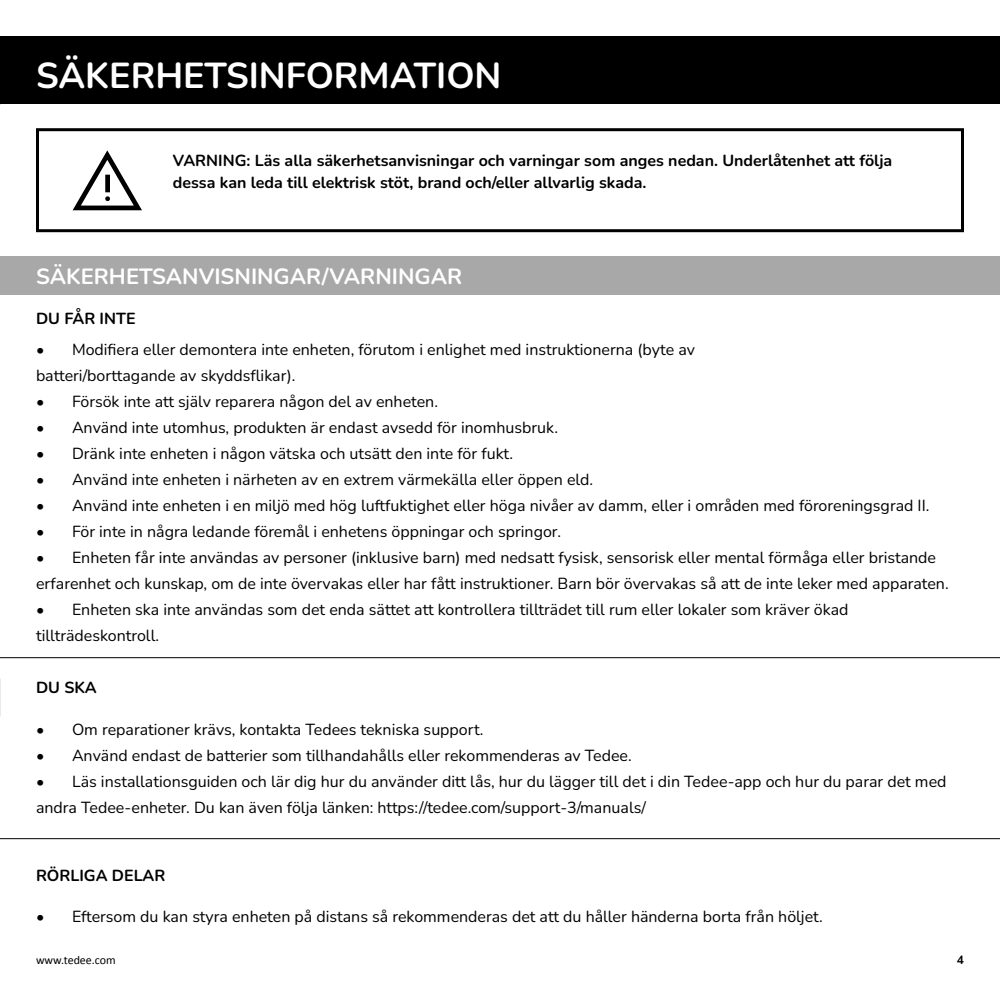
<style>
.page{position:relative;width:1000px;height:1000px;background:#fff}
.page>*{position:absolute;margin:0;border:0;box-sizing:border-box;transform-origin:0 0}
.t1{font:700 36px "Nunito";color:#fff}
.t2{font:700 22px "Nunito";color:#fff}
.t3{font:16px/26px "Nunito";color:#000}
.t4{font:700 16px/22px "Nunito";color:#000}
.t5{font:12px "Calibri";color:#000}
.t6{font:700 12px "Nunito";color:#000}
</style>
<div class="page">
<div style="left:36px;top:128px;width:928px;height:104px;border:3px solid #000"></div>
<svg style="left:73px;top:150px;width:69px;height:60px"></svg>
<div style="left:0;top:36px;width:1000px;height:68px;background:#000"></div>
<div style="left:0;top:256px;width:1000px;height:39px;background:#a8a8a8"></div>
<hr style="left:0;top:657px;width:1000px;height:1px;background:#000">
<hr style="left:0;top:838px;width:1000px;height:1px;background:#000">
<p class="t1" style="left:36px;top:51px;width:467px">SÄKERHETSINFORMATION</p>
<p class="t4" style="left:173px;top:149px;width:721px">VARNING: Läs alla säkerhetsanvisningar och varningar som anges nedan. Underlåtenhet att följa dessa kan leda till elektrisk stöt, brand och/eller allvarlig skada.</p>
<p class="t2" style="left:36px;top:261px;width:428px">SÄKERHETSANVISNINGAR/VARNINGAR</p>
<p class="t4" style="left:36px;top:307px;width:101px">DU FÅR INTE</p>
<p class="t3" style="left:36px;top:336px;width:660px">• Modifiera eller demontera inte enheten, förutom i enlighet med instruktionerna (byte av</p>
<p class="t3" style="left:36px;top:362px;width:261px">batteri/borttagande av skyddsflikar).</p>
<p class="t3" style="left:36px;top:388px;width:404px">• Försök inte att själv reparera någon del av enheten.</p>
<p class="t3" style="left:36px;top:414px;width:524px">• Använd inte utomhus, produkten är endast avsedd för inomhusbruk.</p>
<p class="t3" style="left:36px;top:440px;width:478px">• Dränk inte enheten i någon vätska och utsätt den inte för fukt.</p>
<p class="t3" style="left:36px;top:466px;width:559px">• Använd inte enheten i närheten av en extrem värmekälla eller öppen eld.</p>
<p class="t3" style="left:36px;top:492px;width:895px">• Använd inte enheten i en miljö med hög luftfuktighet eller höga nivåer av damm, eller i områden med föroreningsgrad II.</p>
<p class="t3" style="left:36px;top:518px;width:527px">• För inte in några ledande föremål i enhetens öppningar och springor.</p>
<p class="t3" style="left:36px;top:544px;width:914px">• Enheten får inte användas av personer (inklusive barn) med nedsatt fysisk, sensorisk eller mental förmåga eller bristande erfarenhet och kunskap, om de inte övervakas eller har fått instruktioner. Barn bör övervakas så att de inte leker med apparaten.</p>
<p class="t3" style="left:36px;top:596px;width:814px">• Enheten ska inte användas som det enda sättet att kontrollera tillträdet till rum eller lokaler som kräver ökad tillträdeskontroll.</p>
<p class="t4" style="left:36px;top:676px;width:62px">DU SKA</p>
<p class="t3" style="left:36px;top:716px;width:449px">• Om reparationer krävs, kontakta Tedees tekniska support.</p>
<p class="t3" style="left:36px;top:742px;width:597px">• Använd endast de batterier som tillhandahålls eller rekommenderas av Tedee.</p>
<p class="t3" style="left:36px;top:768px;width:912px">• Läs installationsguiden och lär dig hur du använder ditt lås, hur du lägger till det i din Tedee-app och hur du parar det med andra Tedee-enheter. Du kan även följa länken: https://tedee.com/support-3/manuals/</p>
<p class="t4" style="left:36px;top:864px;width:131px">RÖRLIGA DELAR</p>
<p class="t3" style="left:36px;top:903px;width:788px">• Eftersom du kan styra enheten på distans så rekommenderas det att du håller händerna borta från höljet.</p>
<p class="t5" style="left:36px;top:952px;width:81px">www.tedee.com</p>
<p class="t6" style="left:957px;top:952px;width:9px">4</p>
</div>
